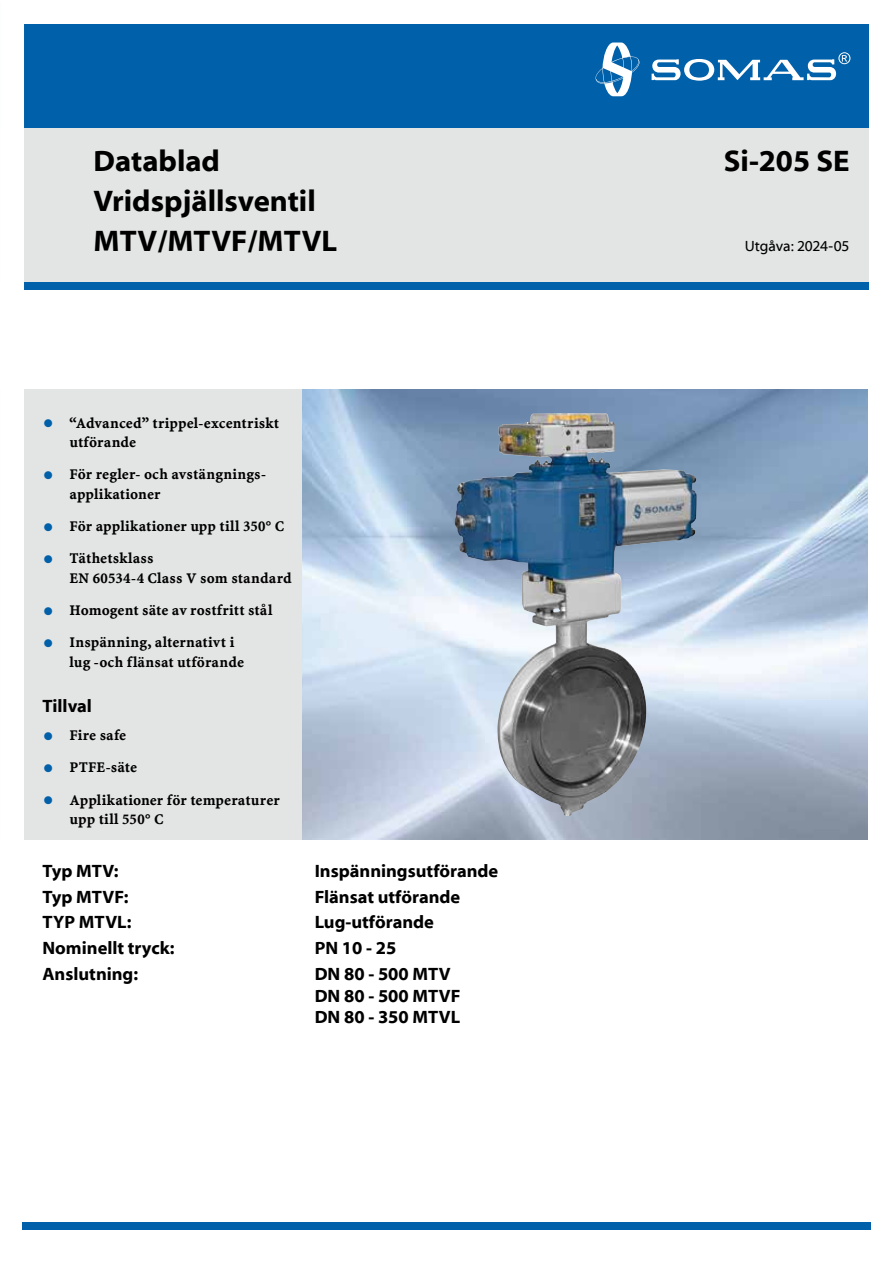
<style>
.page{position:relative;width:893px;height:1263px;background:#fff}
.page>*{position:absolute;margin:0;border:0;box-sizing:border-box;transform-origin:0 0}
.t1{font:30px/40.2px "Myriad Bd Web";color:#000}
.t2{font:18px/21.6px "Myriad Bd Web";color:#000}
.t3{font:15px/19.5px "Minion Bd Web";letter-spacing:.005em;color:#000}
.t4{font:15px "Myriad Web";letter-spacing:-.01em;color:#000}
.s1{font-family:"Minion Web";font-size:36px;color:#0060a9}
</style>
<div class="page">
<img style="left:302px;top:389px;width:565px;height:451px">
<div style="left:0;top:125px;width:893px;height:161px;background:#e3e4e4"></div>
<div style="left:0;top:2px;width:893px;height:126px;background:#0060a9"></div>
<div style="left:10px;top:282px;width:883px;height:8px;background:#0060a9"></div>
<div style="left:0;top:389px;width:302px;height:451px;background:#e3e4e4"></div>
<div style="left:0;top:0;width:893px;height:1263px;border:24px solid #fff"></div>
<svg style="left:651px;top:52px;width:199px;height:29px"></svg>
<svg style="left:595px;top:43px;width:44px;height:53px"></svg>
<div style="left:23px;top:1222px;width:848px;height:8px;background:#0060a9"></div>
<img style="left:452px;top:413px;width:117px;height:170px">
<h1 class="t1" style="left:94px;top:141px;width:128px">Datablad</h1>
<h1 class="t1" style="left:724px;top:141px;width:127px">Si-205 SE</h1>
<h1 class="t1" style="left:94px;top:181px;width:245px">Vridspjällsventil<br>MTV/MTVF/MTVL</h1>
<p class="t4" style="left:745px;top:238px;width:106px">Utgåva: 2024-05</p>
<p class="t3" style="left:70px;top:413px;width:211px;text-indent:-27px"><span class="s1">•</span> “Advanced” trippel-excentriskt utförande</p>
<p class="t3" style="left:70px;top:465px;width:198px;text-indent:-27px"><span class="s1">•</span> För regler- och avstängnings&shy;applikationer</p>
<p class="t3" style="left:43px;top:517px;width:243px"><span class="s1">•</span> För applikationer upp till 350° C</p>
<p class="t3" style="left:70px;top:549px;width:224px;text-indent:-27px"><span class="s1">•</span> Täthetsklass<br>EN 60534-4 Class V som standard</p>
<p class="t3" style="left:43px;top:601px;width:231px"><span class="s1">•</span> Homogent säte av rostfritt stål</p>
<p class="t3" style="left:70px;top:633px;width:176px;text-indent:-27px"><span class="s1">•</span> Inspänning, alternativt i lug -och flänsat utförande</p>
<p class="t2" style="left:43px;top:696px;width:51px">Tillval</p>
<p class="t3" style="left:43px;top:726px;width:85px"><span class="s1">•</span> Fire safe</p>
<p class="t3" style="left:43px;top:758px;width:96px"><span class="s1">•</span> PTFE-säte</p>
<p class="t3" style="left:70px;top:790px;width:212px;text-indent:-27px"><span class="s1">•</span> Applikationer för temperaturer upp till 550° C</p>
<p class="t2" style="left:43px;top:860px;width:78px">Typ MTV:</p>
<p class="t2" style="left:315px;top:860px;width:185px">Inspänningsutförande</p>
<p class="t2" style="left:43px;top:886px;width:88px">Typ MTVF:</p>
<p class="t2" style="left:315px;top:886px;width:147px">Flänsat utförande</p>
<p class="t2" style="left:43px;top:912px;width:90px">TYP MTVL:</p>
<p class="t2" style="left:315px;top:912px;width:121px">Lug-utförande</p>
<p class="t2" style="left:43px;top:938px;width:134px">Nominellt tryck:</p>
<p class="t2" style="left:315px;top:938px;width:83px">PN 10 - 25</p>
<p class="t2" style="left:43px;top:963px;width:97px">Anslutning:</p>
<p class="t2" style="left:315px;top:963px;width:147px">DN 80 - 500 MTV<br>DN 80 - 500 MTVF<br>DN 80 - 350 MTVL</p>
</div>
